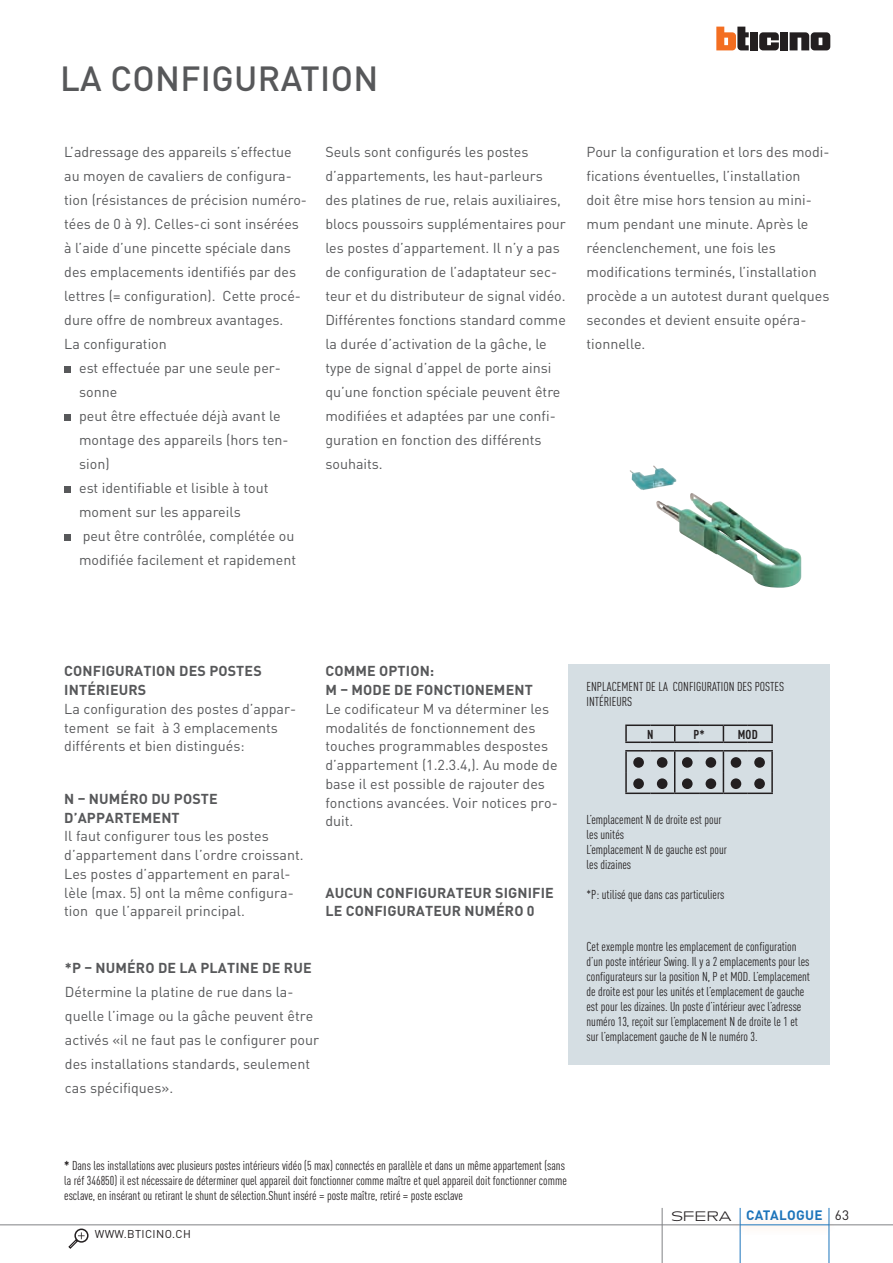
<style>
.page{position:relative;width:893px;height:1263px;background:#fff}
.page>*{position:absolute;margin:0;border:0;box-sizing:border-box;transform-origin:0 0}
.Titolo{font:500 34.5px "DIN Pro";letter-spacing:.01em;color:#57585a}
.Schmuckseite_Lauftex{font:14.25px/24px "DIN Pro";color:#57585a}
.Testo_titolo{font:700 14.25px/18.8px "DIN Pro";letter-spacing:.01em;color:#57585a}
.t1{font:14.25px "B Tstyle";letter-spacing:.02em;color:#231f20}
.catalogo_descrizione{font:700 13.5px "DIN Pro";letter-spacing:.025em;color:#1c75bc}
.t2{font:13.5px "DIN Pro";color:#231f20}
.Bildunterschrift{font:condensed 12.75px/15px "DIN Pro";color:#231f20}
.Descrizione{font:700 condensed 12.75px "DIN Pro";color:#231f20}
.t3{font:11.25px "DIN Pro";letter-spacing:.03em;color:#231f20}
.s1{font-weight:700}
</style>
<div class="page">
<div style="left:64px;top:367px;width:7px;height:6px;background:#57585a"></div>
<div style="left:64px;top:415px;width:7px;height:6px;background:#57585a"></div>
<div style="left:64px;top:487px;width:7px;height:6px;background:#57585a"></div>
<div style="left:64px;top:535px;width:7px;height:6px;background:#57585a"></div>
<img style="left:656px;top:493px;width:145px;height:95px">
<img style="left:630px;top:465px;width:46px;height:25px">
<div style="left:568px;top:664px;width:262px;height:401px;background:#d5dee3"></div>
<hr style="left:625px;top:724px;width:25px;height:2px;background:#231f20">
<svg style="left:625px;top:726px;width:2px;height:15px"></svg>
<hr style="left:650px;top:724px;width:25px;height:2px;background:#231f20">
<hr style="left:675px;top:724px;width:24px;height:2px;background:#231f20">
<hr style="left:699px;top:724px;width:24px;height:2px;background:#231f20">
<hr style="left:723px;top:724px;width:25px;height:2px;background:#231f20">
<hr style="left:748px;top:724px;width:25px;height:2px;background:#231f20">
<svg style="left:771px;top:726px;width:2px;height:15px"></svg>
<hr style="left:625px;top:741px;width:25px;height:2px;background:#231f20">
<hr style="left:650px;top:741px;width:25px;height:2px;background:#231f20">
<hr style="left:675px;top:741px;width:24px;height:2px;background:#231f20">
<hr style="left:699px;top:741px;width:24px;height:2px;background:#231f20">
<hr style="left:723px;top:741px;width:25px;height:2px;background:#231f20">
<hr style="left:748px;top:741px;width:25px;height:2px;background:#231f20">
<hr style="left:625px;top:792px;width:25px;height:2px;background:#231f20">
<hr style="left:650px;top:792px;width:25px;height:2px;background:#231f20">
<hr style="left:675px;top:792px;width:24px;height:2px;background:#231f20">
<hr style="left:699px;top:792px;width:24px;height:2px;background:#231f20">
<hr style="left:723px;top:792px;width:25px;height:2px;background:#231f20">
<hr style="left:748px;top:792px;width:25px;height:2px;background:#231f20">
<svg style="left:625px;top:750px;width:148px;height:42px"></svg>
<svg style="left:674px;top:726px;width:1px;height:15px"></svg>
<svg style="left:723px;top:726px;width:1px;height:15px"></svg>
<div style="left:633px;top:757px;width:11px;height:11px;background:#231f20;border-radius:50%"></div>
<div style="left:657px;top:757px;width:10px;height:11px;background:#231f20;border-radius:50%"></div>
<div style="left:682px;top:757px;width:11px;height:11px;background:#231f20;border-radius:50%"></div>
<div style="left:706px;top:757px;width:10px;height:11px;background:#231f20;border-radius:50%"></div>
<div style="left:731px;top:757px;width:10px;height:11px;background:#231f20;border-radius:50%"></div>
<div style="left:754px;top:757px;width:11px;height:11px;background:#231f20;border-radius:50%"></div>
<div style="left:633px;top:778px;width:11px;height:11px;background:#231f20;border-radius:50%"></div>
<div style="left:657px;top:778px;width:10px;height:11px;background:#231f20;border-radius:50%"></div>
<div style="left:682px;top:778px;width:11px;height:11px;background:#231f20;border-radius:50%"></div>
<div style="left:706px;top:778px;width:10px;height:11px;background:#231f20;border-radius:50%"></div>
<div style="left:731px;top:778px;width:10px;height:11px;background:#231f20;border-radius:50%"></div>
<div style="left:754px;top:778px;width:11px;height:11px;background:#231f20;border-radius:50%"></div>
<hr style="left:829px;top:1224px;width:64px;height:1px;background:#808285">
<div style="left:74px;top:1228px;width:15px;height:15px;border:2px solid #231f20;border-radius:50%"></div>
<svg style="left:68px;top:1232px;width:17px;height:17px"></svg>
<hr style="left:0;top:1224px;width:740px;height:1px;background:#808285">
<hr style="left:829px;top:1208px;width:1px;height:55px;background:#1c75bc">
<hr style="left:740px;top:1208px;width:1px;height:55px;background:#1c75bc">
<hr style="left:662px;top:1208px;width:1px;height:55px;background:#808285">
<div style="left:732px;top:1215px;width:105px;height:20px;background:#f36e21;opacity:.75"></div>
<hr style="left:740px;top:1224px;width:89px;height:1px;background:#1c75bc">
<svg style="left:759px;top:32px;width:20px;height:18px"></svg>
<div style="left:780px;top:32px;width:8px;height:18px;background:#231f20"></div>
<div style="left:750px;top:32px;width:8px;height:18px;background:#231f20"></div>
<svg style="left:716px;top:27px;width:33px;height:23px"></svg>
<svg style="left:790px;top:32px;width:40px;height:18px"></svg>
<p class="Titolo" style="left:60px;top:55px;width:320px">LA CONFIGURATION</p>
<p class="Schmuckseite_Lauftex" style="left:64px;top:139px;width:244px">L’adressage des appareils s’effectue au moyen de cavaliers de configura&shy;tion (résistances de précision numéro&shy;tées de 0 à 9). Celles-ci sont insérées à l’aide d’une pincette spéciale dans des emplacements identifiés par des</p>
<p class="Schmuckseite_Lauftex" style="left:64px;top:283px;width:238px">lettres (= configuration). Cette procé&shy;dure offre de nombreux avantages.</p>
<p class="Schmuckseite_Lauftex" style="left:64px;top:331px;width:104px">La configuration</p>
<p class="Schmuckseite_Lauftex" style="left:79px;top:355px;width:203px">est effectuée par une seule per&shy;sonne</p>
<p class="Schmuckseite_Lauftex" style="left:79px;top:403px;width:211px">peut être effectuée déjà avant le montage des appareils (hors ten&shy;sion)</p>
<p class="Schmuckseite_Lauftex" style="left:79px;top:475px;width:191px">est identifiable et lisible à tout moment sur les appareils</p>
<p class="Schmuckseite_Lauftex" style="left:79px;top:523px;width:218px">peut être contrôlée, complétée ou modifiée facilement et rapidement</p>
<p class="Schmuckseite_Lauftex" style="left:325px;top:139px;width:242px">Seuls sont configurés les postes d’appartements, les haut-parleurs des platines de rue, relais auxiliaires, blocs poussoirs supplémentaires pour les postes d’appartement. Il n’y a pas de configuration de l’adaptateur sec&shy;teur et du distributeur de signal vidéo.</p>
<p class="Schmuckseite_Lauftex" style="left:325px;top:307px;width:242px">Différentes fonctions standard comme la durée d’activation de la gâche, le type de signal d’appel de porte ainsi qu’une fonction spéciale peuvent être</p>
<p class="Schmuckseite_Lauftex" style="left:325px;top:403px;width:232px">modifiées et adaptées par une confi&shy;guration en fonction des différents souhaits.</p>
<p class="Schmuckseite_Lauftex" style="left:586px;top:139px;width:245px">Pour la configuration et lors des modi&shy;fications éventuelles, l’installation</p>
<p class="Schmuckseite_Lauftex" style="left:586px;top:187px;width:227px">doit être mise hors tension au mini&shy;mum pendant une minute. Après le</p>
<p class="Schmuckseite_Lauftex" style="left:586px;top:235px;width:245px">réenclenchement, une fois les modifications terminés, l’installation procède a un autotest durant quelques secondes et devient ensuite opéra&shy;tionnelle.</p>
<p class="Testo_titolo" style="left:64px;top:661px;width:199px">CONFIGURATION DES POSTES<br>INTÉRIEURS</p>
<p class="Schmuckseite_Lauftex" style="left:64px;top:699px;width:233px;line-height:18.8px">La configuration des postes d’appar&shy;tement se fait à 3 emplacements différents et bien distingués:</p>
<p class="Testo_titolo" style="left:64px;top:789px;width:155px">N – NUMÉRO DU POSTE<br>D’APPARTEMENT</p>
<p class="Schmuckseite_Lauftex" style="left:64px;top:826px;width:241px;line-height:18.8px">Il faut configurer tous les postes d’appartement dans l’ordre croissant.<br>Les postes d’appartement en paral&shy;lèle (max. 5) ont la même configura&shy;tion que l’appareil principal.</p>
<p class="Testo_titolo" style="left:325px;top:661px;width:110px">COMME OPTION:</p>
<p class="Testo_titolo" style="left:325px;top:680px;width:209px">M – MODE DE FONCTIONEMENT</p>
<p class="Schmuckseite_Lauftex" style="left:325px;top:699px;width:234px;line-height:18.8px">Le codificateur M va déterminer les modalités de fonctionnement des touches programmables despostes d’appartement (1.2.3.4,). Au mode de base il est possible de rajouter des fonctions avancées. Voir notices pro&shy;duit.</p>
<p class="Testo_titolo" style="left:325px;top:882px;width:230px">AUCUN CONFIGURATEUR SIGNIFIE<br>LE CONFIGURATEUR NUMÉRO 0</p>
<p class="Testo_titolo" style="left:65px;top:958px;width:248px">*P – NUMÉRO DE LA PLATINE DE RUE</p>
<p class="Schmuckseite_Lauftex" style="left:65px;top:979px;width:256px">Détermine la platine de rue dans la&shy;quelle l’image ou la gâche peuvent être activés «il ne faut pas le configurer pour des installations standards, seulement cas spécifiques».</p>
<p class="Bildunterschrift" style="left:586px;top:678px;width:199px">ENPLACEMENT DE LA CONFIGURATION DES POSTES<br>INTÉRIEURS</p>
<p class="Descrizione" style="left:647px;top:726px;width:8px">N</p>
<p class="Descrizione" style="left:693px;top:726px;width:13px">P*</p>
<p class="Descrizione" style="left:738px;top:726px;width:21px">MOD</p>
<p class="Bildunterschrift" style="left:586px;top:811px;width:137px">L’emplacement N de droite est pour</p>
<p class="Bildunterschrift" style="left:586px;top:826px;width:39px">les unités</p>
<p class="Bildunterschrift" style="left:586px;top:841px;width:142px">L’emplacement N de gauche est pour</p>
<p class="Bildunterschrift" style="left:586px;top:856px;width:46px">les dizaines</p>
<p class="Bildunterschrift" style="left:586px;top:886px;width:139px">*P: utilisé que dans cas particuliers</p>
<p class="Bildunterschrift" style="left:586px;top:939px;width:225px">Cet exemple montre les emplacement de configuration d’un poste intérieur Swing. Il y a 2 emplacements pour les configurateurs sur la position N, P et MOD. L’emplacement de droite est pour les unités et l’emplacement de gauche est pour les dizaines. Un poste d’intérieur avec l’adresse numéro 13, reçoit sur l’emplacement N de droite le 1 et sur l’emplacement gauche de N le numéro 3.</p>
<p class="Bildunterschrift" style="left:64px;top:1157px;width:504px"><span class="s1">*</span> Dans les installations avec plusieurs postes intérieurs vidéo (5 max) connectés en parallèle et dans un même appartement (sans la réf 346850) il est nécessaire de déterminer quel appareil doit fonctionner comme maître et quel appareil doit fonctionner comme esclave, en insérant ou retirant le shunt de sélection.Shunt inséré = poste maître, retiré = poste esclave</p>
<p class="t3" style="left:95px;top:1226px;width:98px">WWW.BTICINO.CH</p>
<p class="catalogo_descrizione" style="left:746px;top:1206px;width:78px">CATALOGUE</p>
<p class="t1" style="left:671px;top:1208px;width:62px">SFERA</p>
<p class="t2" style="left:835px;top:1206px;width:16px">63</p>
</div>
